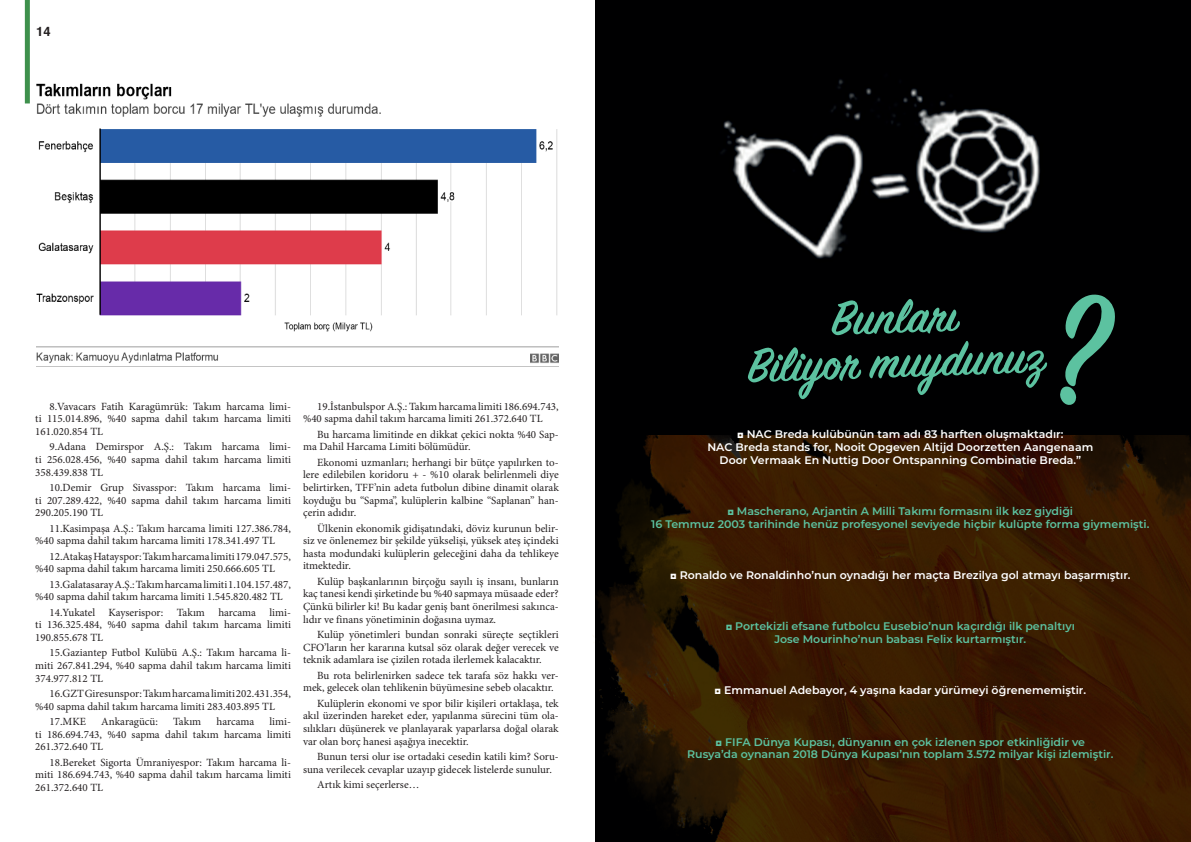
<style>
.page{position:relative;width:1191px;height:842px;background:#fff}
.page>*{position:absolute;margin:0;border:0;box-sizing:border-box;transform-origin:0 0}
.t1{font:600 53px "Sign Painter House Script";color:#5cc2a0}
.t2{font:700 13px "Helvetica";color:#231f20}
.t3{font:11px/12.6px "Minion Pro";color:#231f20;text-align:justify}
.t4{font:600 11px "Montserrat";color:#5cc2a0}
.t5{font:600 11px "Montserrat";color:#fff}
.s1{font-family:"Times New Roman";font-weight:700}
</style>
<div class="page">
<div style="left:25px;top:0;width:5px;height:103px;background:#3e904c"></div>
<img style="left:36px;top:83px;width:523px;height:284px">
<div style="left:595px;top:0;width:596px;height:435px;background:#000001"></div>
<img style="left:593px;top:435px;width:598px;height:407px">
<div style="left:1043px;top:291px;width:86px;height:116px;background:#000001"></div>
<p class="t2" style="left:36px;top:21px;width:16px">14</p>
<p class="t3" style="left:35px;top:400px;width:257px;text-indent:14px">8.Vavacars Fatih Karagümrük: Takım harcama limi&shy;ti 115.014.896, %40 sapma dahil takım harcama limiti 161.020.854 TL</p>
<p class="t3" style="left:35px;top:441px;width:257px;text-indent:14px">9.Adana Demirspor A.Ş.: Takım harcama limi&shy;ti 256.028.456, %40 sapma dahil takım harcama limiti 358.439.838 TL</p>
<p class="t3" style="left:35px;top:481px;width:257px;text-indent:14px">10.Demir Grup Sivasspor: Takım harcama limi&shy;ti 207.289.422, %40 sapma dahil takım harcama limiti 290.205.190 TL</p>
<p class="t3" style="left:35px;top:522px;width:257px;text-indent:14px">11.Kasimpaşa A.Ş.: Takım harcama limiti 127.386.784, %40 sapma dahil takım harcama limiti 178.341.497 TL</p>
<p class="t3" style="left:35px;top:550px;width:257px;text-indent:14px">12.Atakaş Hatayspor: Takım harcama limiti 179.047.575, %40 sapma dahil takım harcama limiti 250.666.605 TL</p>
<p class="t3" style="left:35px;top:578px;width:257px;text-indent:14px">13.Galatasaray A.Ş.: Takım harcama limiti 1.104.157.487, %40 sapma dahil takım harcama limiti 1.545.820.482 TL</p>
<p class="t3" style="left:35px;top:606px;width:257px;text-indent:14px">14.Yukatel Kayserispor: Takım harcama limi&shy;ti 136.325.484, %40 sapma dahil takım harcama limiti 190.855.678 TL</p>
<p class="t3" style="left:35px;top:647px;width:257px;text-indent:14px">15.Gaziantep Futbol Kulübü A.Ş.: Takım harcama li&shy;miti 267.841.294, %40 sapma dahil takım harcama limiti 374.977.812 TL</p>
<p class="t3" style="left:35px;top:687px;width:257px;text-indent:14px">16.GZT Giresunspor: Takım harcama limiti 202.431.354, %40 sapma dahil takım harcama limiti 283.403.895 TL</p>
<p class="t3" style="left:49px;top:715px;width:38px">17.MKE</p>
<p class="t3" style="left:101px;top:715px;width:58px">Ankaragücü:</p>
<p class="t3" style="left:173px;top:715px;width:30px">Takım</p>
<p class="t3" style="left:216px;top:715px;width:39px">harcama</p>
<p class="t3" style="left:35px;top:715px;width:257px;text-indent:234px">limi&shy;ti 186.694.743, %40 sapma dahil takım harcama limiti 261.372.640 TL</p>
<p class="t3" style="left:35px;top:756px;width:257px;text-indent:14px">18.Bereket Sigorta Ümraniyespor: Takım harcama li&shy;miti 186.694.743, %40 sapma dahil takım harcama limiti 261.372.640 TL</p>
<p class="t3" style="left:303px;top:400px;width:257px;text-indent:14px">19.İstanbulspor A.Ş.: Takım harcama limiti 186.694.743, %40 sapma dahil takım harcama limiti 261.372.640 TL</p>
<p class="t3" style="left:303px;top:428px;width:257px;text-indent:14px">Bu harcama limitinde en dikkat çekici nokta %40 Sap&shy;ma Dahil Harcama Limiti bölümüdür.</p>
<p class="t3" style="left:303px;top:456px;width:257px;text-indent:14px">Ekonomi uzmanları; herhangi bir bütçe yapılırken to&shy;lere edilebilen koridoru + - %10 olarak belirlenmeli diye belirtirken, TFF’nin adeta futbolun dibine dinamit olarak koyduğu bu “Sapma”, kulüplerin kalbine “Saplanan” han&shy;çerin adıdır.</p>
<p class="t3" style="left:303px;top:522px;width:257px;text-indent:14px">Ülkenin ekonomik gidişatındaki, döviz kurunun belir&shy;siz ve önlenemez bir şekilde yükselişi, yüksek ateş içindeki hasta modundaki kulüplerin geleceğini daha da tehlikeye itmektedir.</p>
<p class="t3" style="left:303px;top:575px;width:257px;text-indent:14px">Kulüp başkanlarının birçoğu sayılı iş insanı, bunların kaç tanesi kendi şirketinde bu %40 sapmaya müsaade eder?<br>Çünkü bilirler ki! Bu kadar geniş bant önerilmesi sakınca&shy;lıdır ve finans yönetiminin doğasına uymaz.</p>
<p class="t3" style="left:303px;top:628px;width:257px;text-indent:14px">Kulüp yönetimleri bundan sonraki süreçte seçtikleri CFO’ların her kararına kutsal söz olarak değer verecek ve teknik adamlara ise çizilen rotada ilerlemek kalacaktır.</p>
<p class="t3" style="left:303px;top:669px;width:257px;text-indent:14px">Bu rota belirlenirken sadece tek tarafa söz hakkı ver&shy;mek, gelecek olan tehlikenin büyümesine sebeb olacaktır.</p>
<p class="t3" style="left:303px;top:697px;width:257px;text-indent:14px">Kulüplerin ekonomi ve spor bilir kişileri ortaklaşa, tek akıl üzerinden hareket eder, yapılanma sürecini tüm ola&shy;sılıkları düşünerek ve planlayarak yaparlarsa doğal olarak var olan borç hanesi aşağıya inecektir.</p>
<p class="t3" style="left:303px;top:750px;width:257px;text-indent:14px">Bunun tersi olur ise ortadaki cesedin katili kim? Soru&shy;suna verilecek cevaplar uzayıp gidecek listelerde sunulur.</p>
<p class="t3" style="left:317px;top:778px;width:104px">Artık kimi seçerlerse…</p>
<p class="t1" style="left:830px;top:287px;width:128px;rotate:-2deg">Bunları</p>
<p class="t1" style="left:746px;top:334px;width:299px;rotate:-2deg">Biliyor muydunuz</p>
<p class="t5" style="left:737px;top:427px;width:328px"><span class="s1">◘</span> NAC Breda kulübünün tam adı 83 harften oluşmaktadır:</p>
<p class="t5" style="left:707px;top:439px;width:387px">NAC Breda stands for, Nooit Opgeven Altijd Doorzetten Aangenaam</p>
<p class="t5" style="left:719px;top:452px;width:363px">Door Vermaak En Nuttig Door Ontspanning Combinatie Breda.”</p>
<p class="t4" style="left:727px;top:503px;width:347px"><span class="s1">◘</span> Mascherano, Arjantin A Milli Takımı formasını ilk kez giydiği</p>
<p class="t4" style="left:651px;top:516px;width:499px">16 Temmuz 2003 tarihinde henüz profesyonel seviyede hiçbir kulüpte forma giymemişti.</p>
<p class="t5" style="left:670px;top:567px;width:462px"><span class="s1">◘</span> Ronaldo ve Ronaldinho’nun oynadığı her maçta Brezilya gol atmayı başarmıştır.</p>
<p class="t4" style="left:726px;top:619px;width:350px"><span class="s1">◘</span> Portekizli efsane futbolcu Eusebio’nun kaçırdığı ilk penaltıyı</p>
<p class="t4" style="left:774px;top:631px;width:253px">Jose Mourinho’nun babası Felix kurtarmıştır.</p>
<p class="t5" style="left:714px;top:683px;width:373px"><span class="s1">◘</span> Emmanuel Adebayor, 4 yaşına kadar yürümeyi öğrenememiştir.</p>
<p class="t4" style="left:715px;top:734px;width:371px"><span class="s1">◘</span> FIFA Dünya Kupası, dünyanın en çok izlenen spor etkinliğidir ve</p>
<p class="t4" style="left:687px;top:747px;width:428px">Rusya’da oynanan 2018 Dünya Kupası’nın toplam 3.572 milyar kişi izlemiştir.</p>
</div>
